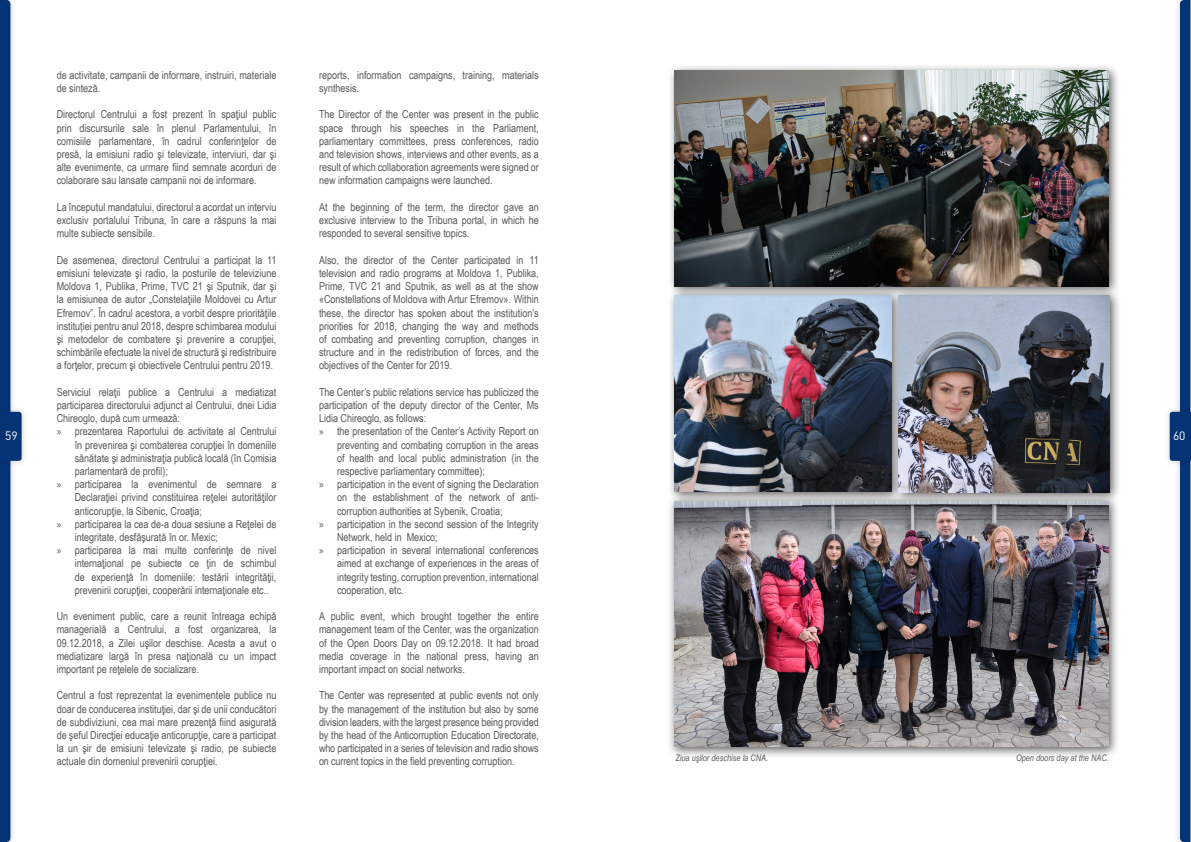
<style>
.page{position:relative;width:1191px;height:842px;background:#fff}
.page>*{position:absolute;margin:0;border:0;box-sizing:border-box;transform-origin:0 0}
.t1{font:12px "DIN Pro";color:#fff}
.t2{font:11px/13.2px "Arial Narrow";color:#57585a;text-align:justify}
.t3{font:italic 9px "Arial Narrow";color:#57585a}
.s1{font-family:"Myriad Pro"}
</style>
<div class="page">
<div style="left:0;top:406px;width:28px;height:61px;background:#231f20;opacity:.2"></div>
<svg style="left:0;top:0;width:22px;height:842px"></svg>
<div style="left:1163px;top:406px;width:28px;height:61px;background:#fafafa"></div>
<svg style="left:1169px;top:0;width:22px;height:842px"></svg>
<div style="left:667px;top:288px;width:236px;height:215px;background:#231f20;opacity:.75"></div>
<img style="left:675px;top:298px;width:216px;height:194px">
<div style="left:891px;top:288px;width:229px;height:216px;background:#231f20;opacity:.75"></div>
<img style="left:899px;top:298px;width:210px;height:195px">
<div style="left:667px;top:494px;width:453px;height:264px;background:#231f20;opacity:.75"></div>
<img style="left:674px;top:502px;width:434px;height:245px">
<div style="left:667px;top:63px;width:453px;height:235px;background:#231f20;opacity:.75"></div>
<img style="left:675px;top:71px;width:433px;height:215px">
<p class="t1" style="left:5px;top:426px;width:14px">59</p>
<p class="t2" style="left:57px;top:68px;width:221px">de activitate, campanii de informare, instruiri, materiale de sinteză.</p>
<p class="t2" style="left:57px;top:108px;width:221px">Directorul Centrului a fost prezent în spaţiul public prin discursurile sale în plenul Parlamentului, în comisiile parlamentare, în cadrul conferinţelor de presă, la emisiuni radio şi televizate, interviuri, dar şi alte evenimente, ca urmare fiind semnate acorduri de colaborare sau lansate campanii noi de informare.</p>
<p class="t2" style="left:57px;top:200px;width:221px">La începutul mandatului, directorul a acordat un interviu exclusiv portalului Tribuna, în care a răspuns la mai multe subiecte sensibile.</p>
<p class="t2" style="left:57px;top:253px;width:221px">De asemenea, directorul Centrului a participat la 11 emisiuni televizate şi radio, la posturile de televiziune Moldova 1, Publika, Prime, TVC 21 şi Sputnik, dar şi la emisiunea de autor „Constelaţiile Moldovei cu Artur Efremov”. În cadrul acestora, a vorbit despre priorităţile instituției pentru anul 2018, despre schimbarea modului şi metodelor de combatere şi prevenire a corupţiei, schimbările efectuate la nivel de structură şi redistribuire a forţelor, precum şi obiectivele Centrului pentru 2019.</p>
<p class="t2" style="left:57px;top:385px;width:221px">Serviciul relaţii publice a Centrului a mediatizat</p>
<p class="t2" style="left:57px;top:398px;width:221px">participarea directorului adjunct al Centrului, dnei Lidia</p>
<p class="t2" style="left:57px;top:411px;width:125px">Chireoglo, după cum urmează:</p>
<p class="t2" style="left:57px;top:424px;width:221px"><span class="s1">»</span> prezentarea Raportului de activitate al Centrului</p>
<p class="t2" style="left:75px;top:438px;width:203px">în prevenirea şi combaterea corupţiei în domeniile</p>
<p class="t2" style="left:75px;top:451px;width:203px">sănătate şi administraţia publică locală (în Comisia</p>
<p class="t2" style="left:75px;top:464px;width:95px">parlamentară de profil);</p>
<p class="t2" style="left:57px;top:477px;width:221px"><span class="s1">»</span> participarea la evenimentul de semnare a</p>
<p class="t2" style="left:75px;top:490px;width:203px">Declaraţiei privind constituirea reţelei autorităţilor</p>
<p class="t2" style="left:75px;top:504px;width:129px">anticorupţie, la Sibenic, Croaţia;</p>
<p class="t2" style="left:57px;top:517px;width:221px"><span class="s1">»</span> participarea la cea de-a doua sesiune a Reţelei de</p>
<p class="t2" style="left:75px;top:530px;width:144px">integritate, desfăşurată în or. Mexic;</p>
<p class="t2" style="left:57px;top:543px;width:221px"><span class="s1">»</span> participarea la mai multe conferinţe de nivel</p>
<p class="t2" style="left:75px;top:556px;width:203px">internaţional pe subiecte ce ţin de schimbul</p>
<p class="t2" style="left:75px;top:570px;width:203px">de experienţă în domeniile: testării integrităţii,</p>
<p class="t2" style="left:75px;top:583px;width:196px">prevenirii corupţiei, cooperării internaţionale etc..</p>
<p class="t2" style="left:57px;top:609px;width:221px">Un eveniment public, care a reunit întreaga echipă managerială a Centrului, a fost organizarea, la 09.12.2018, a Zilei uşilor deschise. Acesta a avut o mediatizare largă în presa naţională cu un impact important pe reţelele de socializare.</p>
<p class="t2" style="left:57px;top:688px;width:221px">Centrul a fost reprezentat la evenimentele publice nu doar de conducerea instituţiei, dar şi de unii conducători de subdiviziuni, cea mai mare prezenţă fiind asigurată de şeful Direcţiei educaţie anticorupţie, care a participat la un şir de emisiuni televizate şi radio, pe subiecte actuale din domeniul prevenirii corupţiei.</p>
<p class="t2" style="left:319px;top:68px;width:221px">reports, information campaigns, training, materials synthesis.</p>
<p class="t2" style="left:319px;top:108px;width:221px">The Director of the Center was present in the public space through his speeches in the Parliament, parliamentary committees, press conferences, radio and television shows, interviews and other events, as a result of which collaboration agreements were signed or new information campaigns were launched.</p>
<p class="t2" style="left:319px;top:200px;width:221px">At the beginning of the term, the director gave an exclusive interview to the Tribuna portal, in which he responded to several sensitive topics.</p>
<p class="t2" style="left:319px;top:253px;width:221px">Also, the director of the Center participated in 11 television and radio programs at Moldova 1, Publika, Prime, TVC 21 and Sputnik, as well as at the show «Constellations of Moldova with Artur Efremov». Within these, the director has spoken about the institution’s priorities for 2018, changing the way and methods of combating and preventing corruption, changes in structure and in the redistribution of forces, and the objectives of the Center for 2019.</p>
<p class="t2" style="left:319px;top:385px;width:221px">The Center’s public relations service has publicized the</p>
<p class="t2" style="left:319px;top:398px;width:221px">participation of the deputy director of the Center, Ms</p>
<p class="t2" style="left:319px;top:411px;width:109px">Lidia Chireoglo, as follows:</p>
<p class="t2" style="left:319px;top:424px;width:221px"><span class="s1">»</span> the presentation of the Center’s Activity Report on</p>
<p class="t2" style="left:337px;top:438px;width:203px">preventing and combating corruption in the areas</p>
<p class="t2" style="left:337px;top:451px;width:203px">of health and local public administration (in the</p>
<p class="t2" style="left:337px;top:464px;width:149px">respective parliamentary committee);</p>
<p class="t2" style="left:319px;top:477px;width:221px"><span class="s1">»</span> participation in the event of signing the Declaration</p>
<p class="t2" style="left:337px;top:490px;width:203px">on the establishment of the network of anti-</p>
<p class="t2" style="left:337px;top:504px;width:167px">corruption authorities at Sybenik, Croatia;</p>
<p class="t2" style="left:319px;top:517px;width:221px"><span class="s1">»</span> participation in the second session of the Integrity</p>
<p class="t2" style="left:337px;top:530px;width:102px">Network, held in Mexico;</p>
<p class="t2" style="left:319px;top:543px;width:221px"><span class="s1">»</span> participation in several international conferences</p>
<p class="t2" style="left:337px;top:556px;width:203px">aimed at exchange of experiences in the areas of</p>
<p class="t2" style="left:337px;top:570px;width:203px">integrity testing, corruption prevention, international</p>
<p class="t2" style="left:337px;top:583px;width:68px">cooperation, etc.</p>
<p class="t2" style="left:319px;top:609px;width:221px">A public event, which brought together the entire management team of the Center, was the organization of the Open Doors Day on 09.12.2018. It had broad media coverage in the national press, having an important impact on social networks.</p>
<p class="t2" style="left:319px;top:688px;width:221px">The Center was represented at public events not only by the management of the institution but also by some division leaders, with the largest presence being provided by the head of the Anticorruption Education Directorate, who participated in a series of television and radio shows on current topics in the field preventing corruption.</p>
<p class="t1" style="left:1173px;top:426px;width:14px">60</p>
<p class="t3" style="left:675px;top:751px;width:94px">Ziua uşilor deschise la CNA.</p>
<p class="t3" style="left:1016px;top:751px;width:94px">Open doors day at the NAC.</p>
</div>
